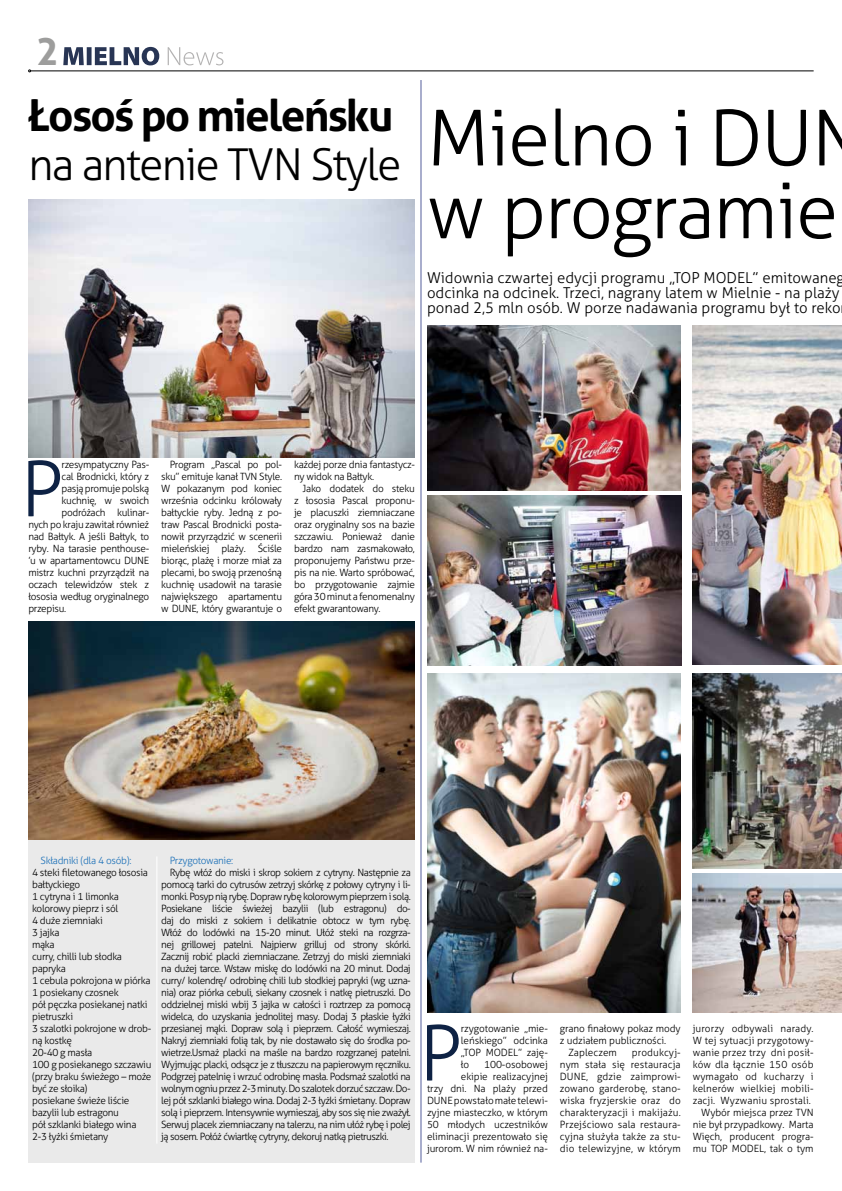
<style>
.page{position:relative;width:842px;height:1191px;background:#fff}
.page>*{position:absolute;margin:0;border:0;box-sizing:border-box;transform-origin:0 0}
.t1{font:300 77px/72.8px "Aller";letter-spacing:-.02em;color:#000}
.t2{font:300 76.6px "Aller";color:#0e2244}
.t3{font:300 44px "Aller";letter-spacing:-.04em;color:#000}
.t4{font:700 44px "Aller";letter-spacing:-.04em;color:#000}
.t5{font:700 38px "Aller";color:#9d9d9c}
.t6{font:300 15px/15px "Aller";color:#000}
.t7{font:300 10px/12px "Aller";letter-spacing:-.03em;color:#000;text-align:justify}
.t8{font:300 10px/12px "Aller";letter-spacing:.01em;color:#000;text-align:right}
.t9{font:300 10px/12px "Aller";letter-spacing:-.01em;color:#000;text-align:right}
.t10{font:300 10px "Aller";letter-spacing:-.03em;color:#1d71b8}
</style>
<div class="page">
<div style="left:28px;top:835px;width:387px;height:327px;background:#eaeaea"></div>
<hr style="left:31px;top:71px;width:783px;height:1px;background:#000">
<svg style="left:168px;top:47px;width:55px;height:18px"></svg>
<svg style="left:63px;top:47px;width:96px;height:18px"></svg>
<hr style="left:420px;top:80px;width:1px;height:1082px;background:#283583">
<img style="left:28px;top:200px;width:387px;height:258px">
<img style="left:28px;top:621px;width:387px;height:218px">
<img style="left:427px;top:325px;width:254px;height:165px">
<img style="left:693px;top:873px;width:149px;height:139px">
<img style="left:427px;top:496px;width:254px;height:169px">
<img style="left:693px;top:673px;width:149px;height:195px">
<img style="left:427px;top:673px;width:254px;height:339px">
<img style="left:693px;top:325px;width:149px;height:339px">
<hr style="left:156px;top:856px;width:1px;height:287px;background:#fff">
<h3 class="t5" style="left:36px;top:28px;width:24px">2</h3>
<h3 class="t4" style="left:28px;top:88px;width:366px">Łosoś po mieleńsku</h3>
<h3 class="t3" style="left:28px;top:138px;width:374px">na antenie TVN Style</h3>
<h1 class="t1" style="left:427px;top:102px;width:439px">Mielno i DUN w programie</h1>
<h3 class="t6" style="left:427px;top:270px;width:419px">Widownia czwartej edycji programu „TOP MODEL” emitowaneg odcinka na odcinek. Trzeci, nagrany latem w Mielnie - na plaży ponad 2,5 mln osób. W porze nadawania programu był to reko</h3>
<h2 class="t2" style="left:21px;top:443px;width:44px">P</h2>
<p class="t7" style="left:62px;top:458px;width:89px">rzesympatyczny Pas-</p>
<p class="t7" style="left:62px;top:470px;width:89px">cal Brodnicki, który z</p>
<p class="t7" style="left:62px;top:482px;width:89px">pasją promuje polską</p>
<p class="t7" style="left:62px;top:494px;width:89px">kuchnię, w swoich</p>
<p class="t7" style="left:62px;top:506px;width:89px">podróżach kulinar-</p>
<p class="t7" style="left:28px;top:518px;width:122px">nych po kraju zawitał również</p>
<p class="t7" style="left:28px;top:530px;width:122px">nad Bałtyk. A jeśli Bałtyk, to</p>
<p class="t7" style="left:28px;top:542px;width:122px">ryby. Na tarasie penthouse-</p>
<p class="t7" style="left:28px;top:554px;width:122px">’u w apartamentowcu DUNE</p>
<p class="t7" style="left:28px;top:566px;width:122px">mistrz kuchni przyrządził na</p>
<p class="t7" style="left:28px;top:578px;width:122px">oczach telewidzów stek z</p>
<p class="t7" style="left:28px;top:590px;width:122px">łososia według oryginalnego</p>
<p class="t7" style="left:28px;top:602px;width:39px">przepisu.</p>
<p class="t7" style="left:161px;top:458px;width:122px;text-indent:8px">Program „Pascal po pol&shy;sku” emituje kanał TVN Style.<br>W pokazanym pod koniec września odcinku królowały bałtyckie ryby. Jedną z po&shy;traw Pascal Brodnicki posta&shy;nowił przyrządzić w scenerii mieleńskiej plaży. Ściśle biorąc, plażę i morze miał za plecami, bo swoją przenośną kuchnię usadowił na tarasie największego apartamentu w DUNE, który gwarantuje o</p>
<p class="t7" style="left:294px;top:458px;width:122px">każdej porze dnia fantastycz&shy;ny widok na Bałtyk.</p>
<p class="t7" style="left:294px;top:482px;width:122px;text-indent:9px">Jako dodatek do steku z łososia Pascal proponu&shy;je placuszki ziemniaczane oraz oryginalny sos na bazie szczawiu. Ponieważ danie bardzo nam zasmakowało, proponujemy Państwu prze&shy;pis na nie. Warto spróbować, bo przygotowanie zajmie góra 30 minut a fenomenalny efekt gwarantowany.</p>
<p class="t10" style="left:41px;top:854px;width:92px">Składniki (dla 4 osób):</p>
<p class="t7" style="left:32px;top:866px;width:121px;text-align:left">4 steki filetowanego łososia bałtyckiego<br>1 cytryna i 1 limonka kolorowy pieprz i sól<br>4 duże ziemniaki<br>3 jajka<br>mąka<br>curry, chilli lub słodka papryka<br>1 cebula pokrojona w piórka<br>1 posiekany czosnek<br>pół pęczka posiekanej natki pietruszki<br>3 szalotki pokrojone w drob&shy;ną kostkę<br>20-40 g masła<br>100 g posiekanego szczawiu (przy braku świeżego – może być ze słoika)<br>posiekane świeże liście bazylii lub estragonu<br>pół szklanki białego wina<br>2-3 łyżki śmietany</p>
<p class="t10" style="left:170px;top:854px;width:65px">Przygotowanie:</p>
<p class="t7" style="left:161px;top:866px;width:251px;text-indent:9px">Rybę włóż do miski i skrop sokiem z cytryny. Następnie za pomocą tarki do cytrusów zetrzyj skórkę z połowy cytryny i li&shy;monki. Posyp nią rybę. Dopraw rybę kolorowym pieprzem i solą.<br>Posiekane liście świeżej bazylii (lub estragonu) do&shy;daj do miski z sokiem i delikatnie obtocz w tym rybę.<br>Włóż do lodówki na 15-20 minut. Ułóż steki na rozgrza&shy;nej grillowej patelni. Najpierw grilluj od strony skórki.<br>Zacznij robić placki ziemniaczane. Zetrzyj do miski ziemniaki na dużej tarce. Wstaw miskę do lodówki na 20 minut. Dodaj curry/ kolendrę/ odrobinę chili lub słodkiej papryki (wg uzna&shy;nia) oraz piórka cebuli, siekany czosnek i natkę pietruszki. Do oddzielnej miski wbij 3 jajka w całości i roztrzep za pomocą widelca, do uzyskania jednolitej masy. Dodaj 3 płaskie łyżki przesianej mąki. Dopraw solą i pieprzem. Całość wymieszaj.<br>Nakryj ziemniaki folią tak, by nie dostawało się do środka po&shy;wietrze.Usmaż placki na maśle na bardzo rozgrzanej patelni.<br>Wyjmując placki, odsącz je z tłuszczu na papierowym ręczniku.<br>Podgrzej patelnię i wrzuć odrobinę masła. Podsmaż szalotki na wolnym ogniu przez 2-3 minuty. Do szalotek dorzuć szczaw. Do&shy;lej pół szklanki białego wina. Dodaj 2-3 łyżki śmietany. Dopraw solą i pieprzem. Intensywnie wymieszaj, aby sos się nie zważył.<br>Serwuj placek ziemniaczany na talerzu, na nim ułóż rybę i polej ją sosem. Połóż ćwiartkę cytryny, dekoruj natką pietruszki.</p>
<h2 class="t2" style="left:419px;top:1007px;width:44px">P</h2>
<p class="t7" style="left:461px;top:1022px;width:88px">rzygotowanie „mie&shy;leńskiego” odcinka „TOP MODEL” zaję&shy;ło</p>
<p class="t9" style="left:427px;top:1058px;width:122px">100-osobowej<br>ekipie realizacyjnej<br>trzy dni. Na plaży przed<br>DUNE powstało małe telewi&shy;zyjne miasteczko, w którym<br>50 młodych uczestników eliminacji prezentowało się jurorom. W nim również na-</p>
<p class="t9" style="left:560px;top:1022px;width:122px">grano finałowy pokaz mody</p>
<p class="t9" style="left:560px;top:1034px;width:108px">z udziałem publiczności.</p>
<p class="t8" style="left:568px;top:1046px;width:50px">Zapleczem</p>
<p class="t7" style="left:560px;top:1046px;width:122px;text-indent:72px">produkcyj&shy;nym stała się restauracja DUNE, gdzie zaimprowi&shy;zowano garderobę, stano&shy;wiska fryzjerskie oraz do charakteryzacji i makijażu.<br>Przejściowo sala restaura&shy;cyjna służyła także za stu&shy;dio telewizyjne, w którym</p>
<p class="t8" style="left:693px;top:1022px;width:122px">jurorzy odbywali narady.<br>W tej sytuacji przygotowy&shy;wanie przez trzy dni posił&shy;ków dla łącznie 150 osób wymagało od kucharzy i kelnerów wielkiej mobili&shy;zacji. Wyzwaniu sprostali.<br>Wybór miejsca przez TVN nie był przypadkowy. Marta<br>Więch, producent progra&shy;mu TOP MODEL, tak o tym</p>
</div>
